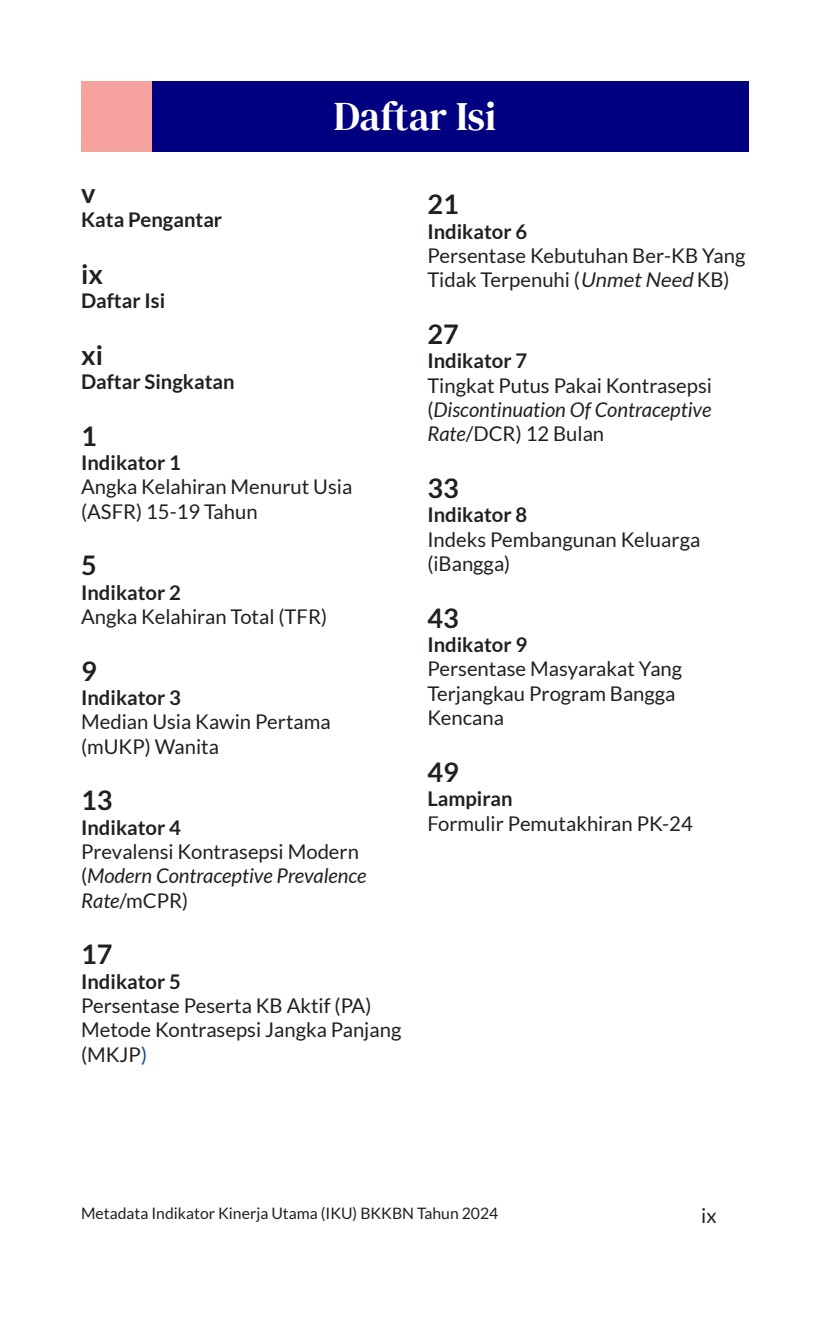
<style>
.page{position:relative;width:830px;height:1340px;background:#fff}
.page>*{position:absolute;margin:0;border:0;box-sizing:border-box;transform-origin:0 0}
.t1{font:40.5px "DM Serif Text";color:#fff}
.t2{font:700 27px "Lato";color:#231f20}
.t3{font:20.25px/24.3px "Lato";color:#231f20}
.t4{font:700 20.25px "Lato";color:#231f20}
.t5{font:15.75px "Lato";color:#231f20}
.s1{font-style:italic}
.s2{color:#124a99}
</style>
<div class="page">
<div style="left:81px;top:81px;width:667px;height:70px;background:#010080"></div>
<div style="left:81px;top:81px;width:70px;height:70px;background:#f7a4a0"></div>
<p class="t1" style="left:334px;top:93px;width:164px">Daftar Isi</p>
<p class="t2" style="left:81px;top:177px;width:16px">v</p>
<p class="t4" style="left:81px;top:208px;width:143px">Kata Pengantar</p>
<p class="t2" style="left:81px;top:258px;width:23px">ix</p>
<p class="t4" style="left:81px;top:289px;width:86px">Daftar Isi</p>
<p class="t2" style="left:81px;top:339px;width:23px">xi</p>
<p class="t4" style="left:81px;top:370px;width:155px">Daftar Singkatan</p>
<p class="t2" style="left:81px;top:420px;width:17px">1</p>
<p class="t4" style="left:81px;top:451px;width:101px">Indikator 1</p>
<p class="t3" style="left:81px;top:475px;width:272px">Angka Kelahiran Menurut Usia (ASFR) 15-19 Tahun</p>
<p class="t2" style="left:81px;top:550px;width:17px">5</p>
<p class="t4" style="left:81px;top:581px;width:101px">Indikator 2</p>
<p class="t3" style="left:81px;top:604px;width:247px">Angka Kelahiran Total (TFR)</p>
<p class="t2" style="left:81px;top:655px;width:17px">9</p>
<p class="t4" style="left:81px;top:686px;width:101px">Indikator 3</p>
<p class="t3" style="left:81px;top:709px;width:251px">Median Usia Kawin Pertama (mUKP) Wanita</p>
<p class="t2" style="left:81px;top:785px;width:33px">13</p>
<p class="t4" style="left:81px;top:815px;width:101px">Indikator 4</p>
<p class="t3" style="left:81px;top:839px;width:287px">Prevalensi Kontrasepsi Modern (<span class="s1">Modern Contraceptive Prevalence<br>Rate</span>/mCPR)</p>
<p class="t2" style="left:81px;top:939px;width:33px">17</p>
<p class="t4" style="left:81px;top:969px;width:101px">Indikator 5</p>
<p class="t3" style="left:81px;top:993px;width:321px">Persentase Peserta KB Aktif (PA)<br>Metode Kontrasepsi Jangka Panjang (MKJP<span class="s2">)</span></p>
<p class="t2" style="left:427px;top:189px;width:33px">21</p>
<p class="t4" style="left:427px;top:220px;width:101px">Indikator 6</p>
<p class="t3" style="left:427px;top:243px;width:319px">Persentase Kebutuhan Ber-KB Yang<br>Tidak Terpenuhi (<span class="s1">Unmet Need</span> KB)</p>
<p class="t2" style="left:427px;top:319px;width:33px">27</p>
<p class="t4" style="left:427px;top:349px;width:101px">Indikator 7</p>
<p class="t3" style="left:427px;top:373px;width:286px;text-align:justify">Tingkat Putus Pakai Kontrasepsi (<span class="s1">Discontinuation Of Contraceptive Rate</span>/DCR) 12 Bulan</p>
<p class="t2" style="left:427px;top:472px;width:33px">33</p>
<p class="t4" style="left:427px;top:503px;width:101px">Indikator 8</p>
<p class="t3" style="left:427px;top:527px;width:274px">Indeks Pembangunan Keluarga (iBangga)</p>
<p class="t2" style="left:427px;top:602px;width:33px">43</p>
<p class="t4" style="left:427px;top:633px;width:101px">Indikator 9</p>
<p class="t3" style="left:427px;top:656px;width:256px">Persentase Masyarakat Yang<br>Terjangkau Program Bangga<br>Kencana</p>
<p class="t2" style="left:427px;top:756px;width:33px">49</p>
<p class="t4" style="left:427px;top:787px;width:87px">Lampiran</p>
<p class="t3" style="left:427px;top:811px;width:267px">Formulir Pemutakhiran PK-24</p>
<p class="t5" style="left:81px;top:1204px;width:418px">Metadata Indikator Kinerja Utama (IKU) BKKBN Tahun 2024</p>
<p class="t3" style="left:701px;top:1202px;width:17px">ix</p>
</div>
